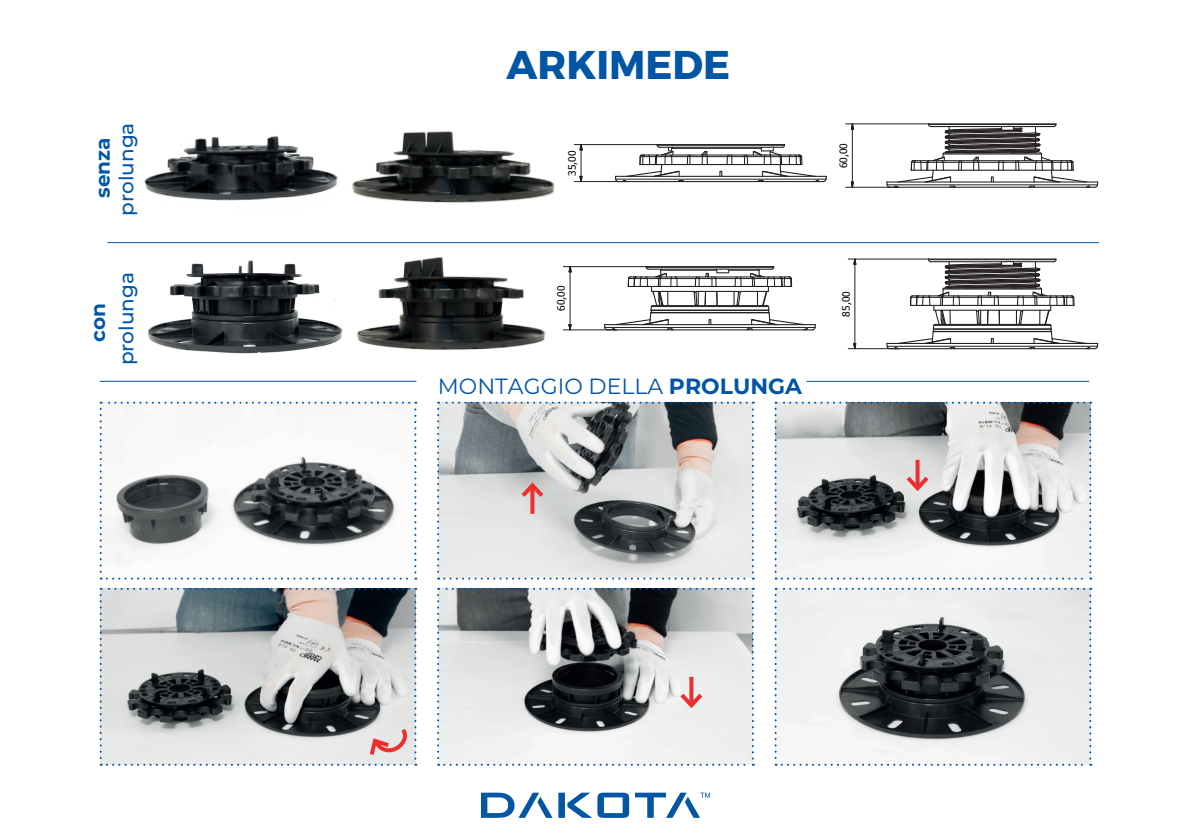
<style>
.page{position:relative;width:1191px;height:840px;background:#fff}
.page>*{position:absolute;margin:0;border:0;box-sizing:border-box;transform-origin:0 0}
.t1{font:700 40px "Montserrat";color:#0155a5}
.t2{font:22px "Montserrat";color:#0155a5}
.t3{font:500 20px "Montserrat";color:#0155a5}
.t4{font:700 20px "Montserrat";color:#0155a5}
.t5{font:10.2px "Tahoma";color:#000001}
.s1{font-weight:700}
</style>
<div class="page">
<svg style="left:614px;top:144px;width:213px;height:39px"></svg>
<svg style="left:603px;top:266px;width:213px;height:65px"></svg>
<svg style="left:579px;top:145px;width:4px;height:38px"></svg>
<hr style="left:574px;top:181px;width:53px;height:1px;background:#231f20">
<hr style="left:574px;top:144px;width:83px;height:1px;background:#231f20">
<svg style="left:568px;top:267px;width:4px;height:10px"></svg>
<svg style="left:568px;top:324px;width:4px;height:7px"></svg>
<hr style="left:570px;top:272px;width:1px;height:52px;background:#231f20">
<hr style="left:563px;top:329px;width:53px;height:1px;background:#231f20">
<hr style="left:563px;top:266px;width:83px;height:1px;background:#231f20">
<img style="left:144px;top:136px;width:194px;height:65px">
<img style="left:351px;top:131px;width:204px;height:72px">
<img style="left:148px;top:260px;width:195px;height:94px">
<svg style="left:100px;top:401px;width:316px;height:178px"></svg>
<svg style="left:774px;top:587px;width:317px;height:178px"></svg>
<svg style="left:437px;top:587px;width:317px;height:178px"></svg>
<svg style="left:774px;top:401px;width:317px;height:178px"></svg>
<svg style="left:100px;top:587px;width:316px;height:178px;background:#a7a9aa"></svg>
<svg style="left:886px;top:123px;width:212px;height:65px"></svg>
<svg style="left:886px;top:258px;width:212px;height:92px"></svg>
<svg style="left:850px;top:124px;width:4px;height:11px"></svg>
<svg style="left:850px;top:181px;width:4px;height:6px"></svg>
<hr style="left:852px;top:129px;width:1px;height:53px;background:#231f20">
<hr style="left:845px;top:187px;width:53px;height:1px;background:#231f20">
<hr style="left:845px;top:123px;width:83px;height:1px;background:#231f20">
<svg style="left:853px;top:259px;width:3px;height:11px"></svg>
<svg style="left:853px;top:342px;width:3px;height:8px"></svg>
<hr style="left:854px;top:264px;width:1px;height:79px;background:#231f20">
<hr style="left:848px;top:348px;width:50px;height:1px;background:#231f20">
<hr style="left:848px;top:258px;width:80px;height:1px;background:#231f20">
<hr style="left:107px;top:242px;width:992px;height:1px;background:#0155a5">
<hr style="left:100px;top:380px;width:316px;height:1px;background:#0155a5">
<hr style="left:806px;top:381px;width:283px;height:1px;background:#0155a5">
<div style="left:558px;top:792px;width:7px;height:25px;background:#0356a3"></div>
<svg style="left:481px;top:792px;width:71px;height:25px"></svg>
<svg style="left:567px;top:792px;width:62px;height:25px"></svg>
<svg style="left:635px;top:792px;width:75px;height:25px"></svg>
<svg style="left:437px;top:401px;width:317px;height:178px;background:#b8b9ba"></svg>
<img style="left:356px;top:257px;width:190px;height:94px">
<p class="t4" style="left:88px;top:198px;width:62px;rotate:-90deg">senza</p>
<p class="t3" style="left:112px;top:215px;width:95px;rotate:-90deg">prolunga</p>
<p class="t4" style="left:84px;top:341px;width:40px;rotate:-90deg">con</p>
<p class="t3" style="left:112px;top:365px;width:95px;rotate:-90deg">prolunga</p>
<h1 class="t1" style="left:506px;top:31px;width:225px">ARKIMEDE</h1>
<p class="t5" style="left:565px;top:176px;width:27px;rotate:-90deg">35,00</p>
<p class="t5" style="left:836px;top:168px;width:27px;rotate:-90deg">60,00</p>
<p class="t5" style="left:554px;top:311px;width:27px;rotate:-90deg">60,00</p>
<p class="t2" style="left:438px;top:370px;width:366px">MONTAGGIO DELLA <span class="s1">PROLUNGA</span></p>
<p class="t5" style="left:839px;top:316px;width:27px;rotate:-90deg">85,00</p>
</div>
